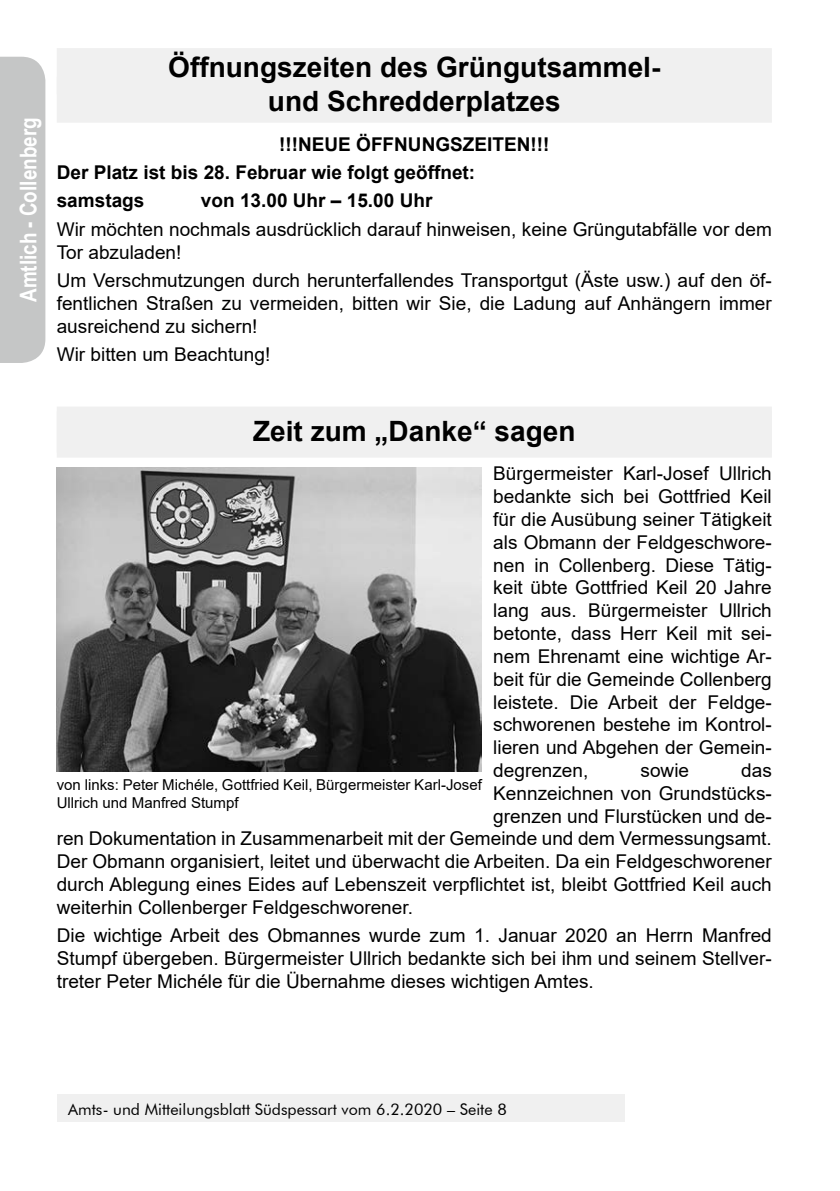
<style>
.page{position:relative;width:840px;height:1191px;background:#fff}
.page>*{position:absolute;margin:0;border:0;box-sizing:border-box;transform-origin:0 0}
.t1{font:700 28px/33.6px "Arial";color:#000;text-align:center}
.t2{font:700 23px "Arial Narrow";color:#fff}
.t3{font:19px/22.8px "Arial";color:#000;text-align:justify}
.t4{font:700 19px/28.4px "Arial";color:#000}
.t5{font:16px "Futura BT";color:#000}
.t6{font:15px/18px "Arial";color:#000}
</style>
<div class="page">
<div style="left:57px;top:1095px;width:567px;height:27px;background:#f0f0f0"></div>
<div style="left:57px;top:48px;width:714px;height:46px;background:#f0f0f0"></div>
<div style="left:57px;top:77px;width:714px;height:46px;background:#f0f0f0"></div>
<div style="left:57px;top:411px;width:714px;height:46px;background:#f0f0f0"></div>
<div style="left:57px;top:406px;width:714px;height:46px;background:#f0f0f0"></div>
<img style="left:57px;top:467px;width:424px;height:304px">
<div style="left:0;top:57px;width:45px;height:306px;background:#c5c6c6"></div>
<p class="t2" style="left:11px;top:302px;width:186px;rotate:-90deg">Amtlich - Collenberg</p>
<h1 class="t1" style="left:168px;top:51px;width:493px">Öffnungszeiten des Grüngutsammel&shy;und Schredderplatzes</h1>
<p class="t4" style="left:57px;top:130px;width:494px;text-indent:222px">!!!NEUE ÖFFNUNGSZEITEN!!!<br>Der Platz ist bis 28. Februar wie folgt geöffnet: samstags</p>
<p class="t4" style="left:201px;top:187px;width:233px">von 13.00 Uhr – 15.00 Uhr</p>
<p class="t3" style="left:57px;top:218px;width:716px">Wir möchten nochmals ausdrücklich darauf hinweisen, keine Grüngutabfälle vor dem<br>Tor abzuladen!</p>
<p class="t3" style="left:57px;top:269px;width:716px">Um Verschmutzungen durch herunterfallendes Transportgut (Äste usw.) auf den öf&shy;fentlichen Straßen zu vermeiden, bitten wir Sie, die Ladung auf Anhängern immer ausreichend zu sichern!</p>
<p class="t3" style="left:57px;top:343px;width:215px">Wir bitten um Beachtung!</p>
<h1 class="t1" style="left:253px;top:414px;width:324px">Zeit zum „Danke“ sagen</h1>
<p class="t3" style="left:493px;top:462px;width:280px">Bürgermeister Karl-Josef Ullrich bedankte sich bei Gottfried Keil für die Ausübung seiner Tätigkeit als Obmann der Feldgeschwore&shy;nen in Collenberg. Diese Tätig&shy;keit übte Gottfried Keil 20 Jahre lang aus. Bürgermeister Ullrich betonte, dass Herr Keil mit sei&shy;nem Ehrenamt eine wichtige Ar&shy;beit für die Gemeinde Collenberg leistete. Die Arbeit der Feldge&shy;schworenen bestehe im Kontrol&shy;lieren und Abgehen der Gemein&shy;degrenzen,</p>
<p class="t3" style="left:640px;top:758px;width:50px">sowie</p>
<p class="t3" style="left:740px;top:758px;width:32px">das</p>
<p class="t3" style="left:493px;top:781px;width:280px">Kennzeichnen von Grundstücks-</p>
<p class="t3" style="left:493px;top:804px;width:280px">grenzen und Flurstücken und de-</p>
<p class="t3" style="left:57px;top:827px;width:716px">ren Dokumentation in Zusammenarbeit mit der Gemeinde und dem Vermessungsamt.</p>
<p class="t3" style="left:57px;top:850px;width:716px">Der Obmann organisiert, leitet und überwacht die Arbeiten. Da ein Feldgeschworener</p>
<p class="t3" style="left:57px;top:872px;width:716px">durch Ablegung eines Eides auf Lebenszeit verpflichtet ist, bleibt Gottfried Keil auch</p>
<p class="t3" style="left:57px;top:895px;width:357px">weiterhin Collenberger Feldgeschworener.</p>
<p class="t3" style="left:57px;top:924px;width:716px">Die wichtige Arbeit des Obmannes wurde zum 1. Januar 2020 an Herrn Manfred Stumpf übergeben. Bürgermeister Ullrich bedankte sich bei ihm und seinem Stellver&shy;treter Peter Michéle für die Übernahme dieses wichtigen Amtes.</p>
<p class="t6" style="left:57px;top:775px;width:426px">von links: Peter Michéle, Gottfried Keil, Bürgermeister Karl-Josef<br>Ullrich und Manfred Stumpf</p>
<p class="t5" style="left:68px;top:1099px;width:440px">Amts- und Mitteilungsblatt Südspessart vom 6.2.2020 – Seite 8</p>
</div>
